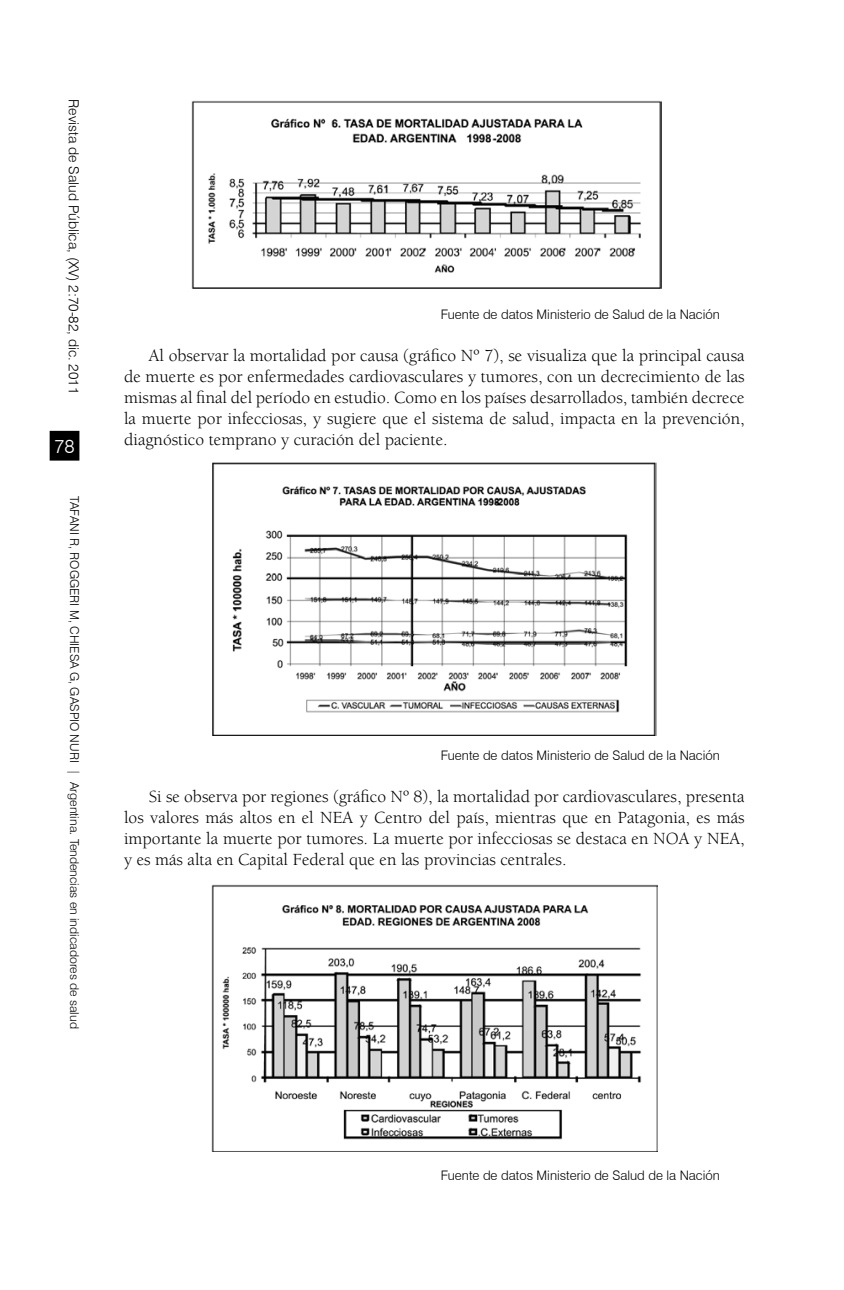
<style>
.page{position:relative;width:844px;height:1290px;background:#fff}
.page>*{position:absolute;margin:0;border:0;box-sizing:border-box;transform-origin:0 0}
.t1{font:300 19.25px "Swiss 721 BT";color:#fff}
.t2{font:17.5px/21px "Berkeley";color:#000;text-align:justify}
.t3{font:300 14px "Swiss 721 BT";color:#000}
.t4{font:300 13.12px "Swiss 721 BT";color:#000}
.t5{font:300 12.25px "Swiss 721 BT";color:#000}
</style>
<div class="page">
<div style="left:50px;top:432px;width:28px;height:28px;background:#000"></div>
<div style="left:50px;top:431px;width:29px;height:30px;border:2px solid #000"></div>
<img style="left:192px;top:100px;width:469px;height:189px">
<img style="left:212px;top:462px;width:444px;height:273px">
<img style="left:211px;top:884px;width:446px;height:268px">
<p class="t3" style="left:82px;top:99px;width:296px;rotate:90deg">Revista de Salud Pública, (XV) 2:70-82, dic. 2011</p>
<p class="t1" style="left:54px;top:434px;width:22px">78</p>
<p class="t5" style="left:82px;top:496px;width:535px;rotate:90deg">Tafani R, Roggeri M, Chiesa G, Gaspio Nuri | Argentina. Tendencias en indicadores de salud</p>
<p class="t4" style="left:440px;top:306px;width:280px">Fuente de datos Ministerio de Salud de la Nación</p>
<p class="t2" style="left:124px;top:345px;width:622px;text-indent:25px">Al observar la mortalidad por causa (gráfico Nº 7), se visualiza que la principal causa de muerte es por enfermedades cardiovasculares y tumores, con un decrecimiento de las mismas al final del período en estudio. Como en los países desarrollados, también decrece la muerte por infecciosas, y sugiere que el sistema de salud, impacta en la prevención, diagnóstico temprano y curación del paciente.</p>
<p class="t4" style="left:440px;top:747px;width:280px">Fuente de datos Ministerio de Salud de la Nación</p>
<p class="t2" style="left:124px;top:786px;width:622px;text-indent:25px">Si se observa por regiones (gráfico Nº 8), la mortalidad por cardiovasculares, presenta los valores más altos en el NEA y Centro del país, mientras que en Patagonia, es más importante la muerte por tumores. La muerte por infecciosas se destaca en NOA y NEA, y es más alta en Capital Federal que en las provincias centrales.</p>
<p class="t4" style="left:440px;top:1167px;width:280px">Fuente de datos Ministerio de Salud de la Nación</p>
</div>
